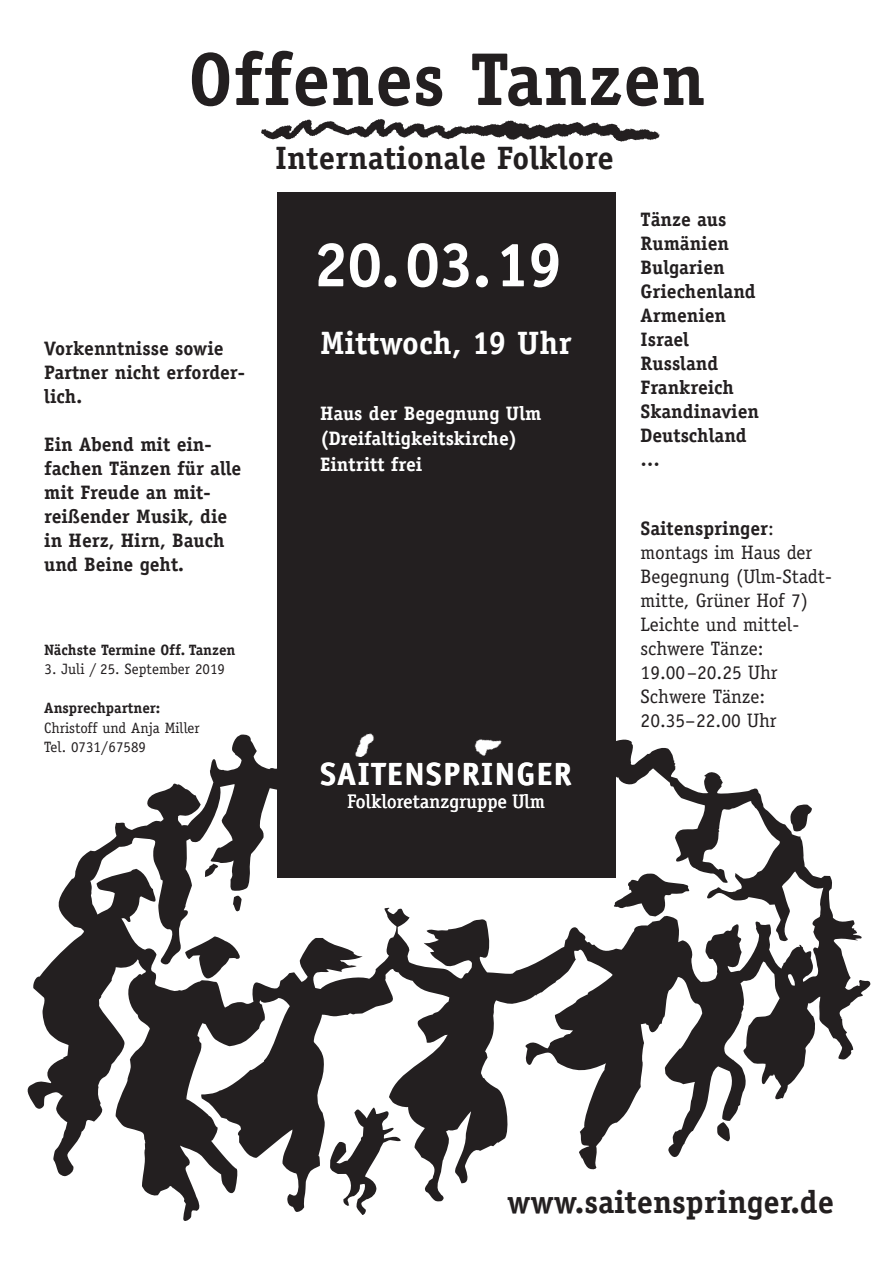
<style>
.page{position:relative;width:893px;height:1263px;background:#fff}
.page>*{position:absolute;margin:0;border:0;box-sizing:border-box;transform-origin:0 0}
.t1{font:700 75px "Officina Serif Std";letter-spacing:.005em;color:#231f20}
.t2{font:700 63px "Officina Serif Std";color:#fff}
.t3{font:700 32.4px "Officina Serif Std";letter-spacing:.005em;color:#231f20}
.t4{font:700 32.4px "Officina Serif Std";color:#fff}
.t5{font:700 32.25px "Officina Serif Std";color:#231f20}
.t6{font:700 32.25px "Officina Sans Std";letter-spacing:.05em;color:#fff}
.t7{font:700 19.5px/24px "Officina Serif Std";color:#231f20}
.t8{font:19.5px/24px "Officina Serif Std";color:#231f20}
.t9{font:700 19.5px/25.5px "Officina Serif Std";color:#fff}
.t10{font:19.5px "Officina Serif Std";letter-spacing:.01em;color:#fff}
.t11{font:15px/19.5px "Officina Serif Std";color:#231f20}
.t12{font:700 15px "Officina Serif Std";color:#231f20}
.s1{font-weight:700}
</style>
<div class="page">
<svg style="left:27px;top:734px;width:843px;height:487px"></svg>
<div style="left:277px;top:192px;width:338px;height:686px;background:#231f20"></div>
<img style="left:355px;top:733px;width:19px;height:25px">
<img style="left:474px;top:739px;width:28px;height:17px">
<img style="left:261px;top:119px;width:399px;height:23px">
<h1 class="t1" style="left:188px;top:33px;width:519px">Offenes Tanzen</h1>
<h3 class="t3" style="left:275px;top:138px;width:340px">Internationale Folklore</h3>
<p class="t7" style="left:44px;top:336px;width:202px">Vorkenntnisse sowie<br>Partner nicht erforder&shy;lich.</p>
<p class="t7" style="left:44px;top:432px;width:199px">Ein Abend mit ein&shy;fachen Tänzen für alle mit Freude an mit&shy;reißender Musik, die in Herz, Hirn, Bauch und Beine geht.</p>
<p class="t12" style="left:44px;top:640px;width:193px">Nächste Termine Off. Tanzen</p>
<p class="t11" style="left:45px;top:659px;width:182px">3. Juli / 25. September 2019</p>
<p class="t12" style="left:44px;top:699px;width:118px">Ansprechpartner:</p>
<p class="t11" style="left:44px;top:718px;width:157px">Christoff und Anja Miller<br>Tel. 0731/67589</p>
<h2 class="t2" style="left:313px;top:226px;width:251px">20.03.19</h2>
<h3 class="t4" style="left:320px;top:323px;width:253px">Mittwoch, 19 Uhr</h3>
<p class="t9" style="left:320px;top:400px;width:223px">Haus der Begegnung Ulm (Dreifaltigkeitskirche)<br>Eintritt frei</p>
<h3 class="t6" style="left:320px;top:753px;width:253px">SAITENSPRINGER</h3>
<p class="t10" style="left:347px;top:790px;width:199px">Folkloretanzgruppe Ulm</p>
<p class="t7" style="left:641px;top:207px;width:120px">Tänze aus<br>Rumänien<br>Bulgarien<br>Griechenland<br>Armenien<br>Israel<br>Russland<br>Frankreich<br>Skandinavien<br>Deutschland …</p>
<p class="t8" style="left:641px;top:517px;width:193px"><span class="s1">Saitenspringer</span>: montags im Haus der<br>Begegnung (Ulm-Stadt&shy;mitte, Grüner Hof 7)<br>Leichte und mittel&shy;schwere Tänze:<br>19.00–20.25 Uhr<br>Schwere Tänze:<br>20.35–22.00 Uhr</p>
<h3 class="t5" style="left:507px;top:1182px;width:328px">www.saitenspringer.de</h3>
</div>
